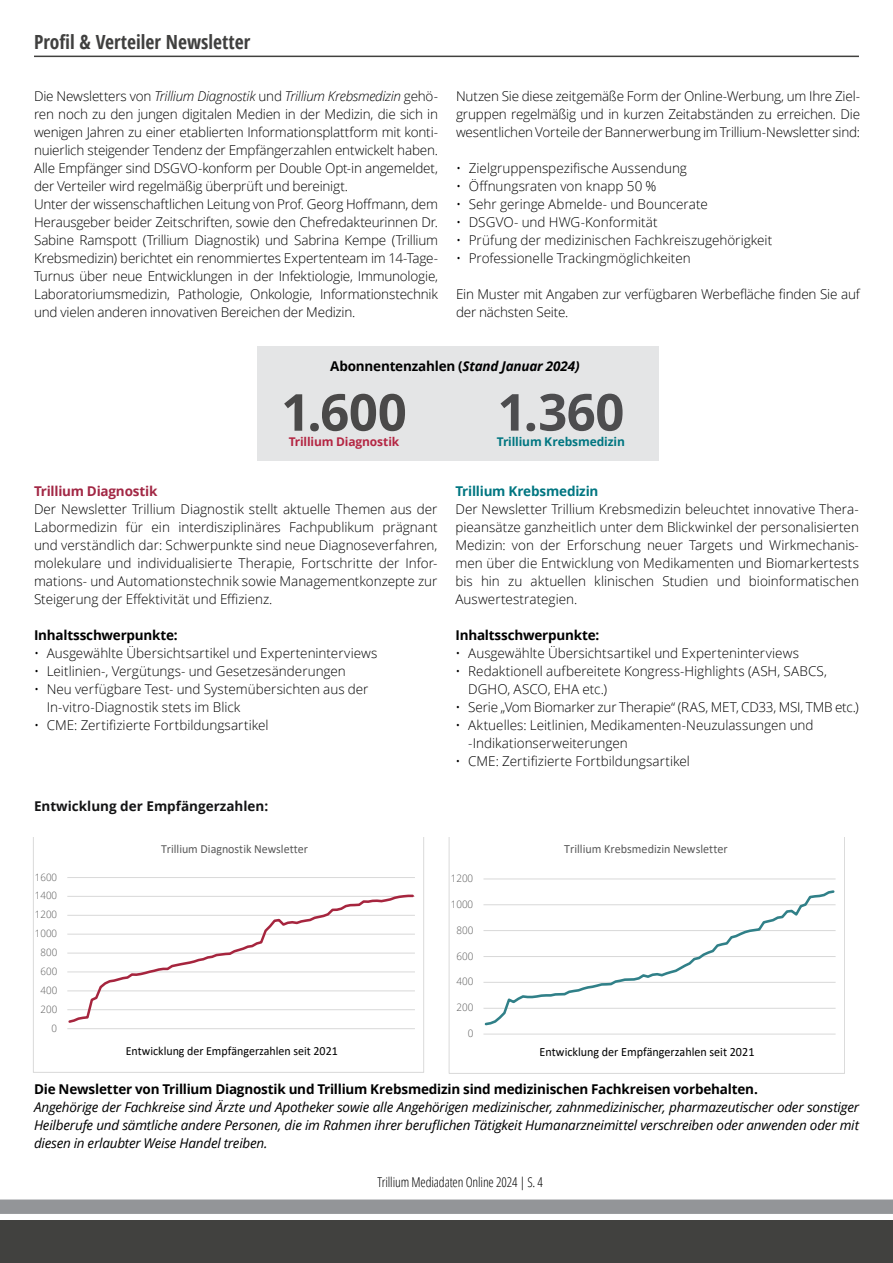
<style>
.page{position:relative;width:893px;height:1263px;background:#fff}
.page>*{position:absolute;margin:0;border:0;box-sizing:border-box;transform-origin:0 0}
.t1{font:700 51px "Open Sans";color:#4a4949}
.t2{font:700 51px "Open Sans";color:#4d4d4f}
.t3{font:700 condensed 19.5px "Open Sans";color:#40403f}
.t4{font:300 13.5px/18px "Open Sans";letter-spacing:-.01em;color:#000}
.t5{font:italic 13.5px/18px "Open Sans";letter-spacing:-.015em;color:#000;text-align:justify}
.t6{font:700 13.5px "Open Sans";letter-spacing:-.015em;color:#000}
.t7{font:300 condensed 13.5px "Open Sans";letter-spacing:-.01em;color:#000}
.t8{font:700 13.5px "Open Sans";color:#141415}
.t9{font:700 13.5px "Open Sans";letter-spacing:-.015em;color:#007681}
.t10{font:700 13.5px "Open Sans";letter-spacing:-.015em;color:#a22845}
.t11{font:12.6px "Calibri";color:#000}
.t12{font:12.6px "Calibri";color:#595959}
.t13{font:12.3px "Calibri";color:#000}
.t14{font:12.3px "Calibri";color:#595959}
.t15{font:700 12px "Open Sans";letter-spacing:-.01em;color:#007681}
.t16{font:700 12px "Open Sans";letter-spacing:-.015em;color:#b42643}
.t17{font:300 10.2px "Open Sans";color:#595959}
.t18{font:300 10.05px "Open Sans";color:#595959}
.s1{font-style:italic}
</style>
<div class="page">
<div style="left:0;top:1220px;width:893px;height:43px;background:#41413f"></div>
<div style="left:0;top:1199px;width:893px;height:15px;background:#939598"></div>
<hr style="left:34px;top:56px;width:825px;height:1px;background:#41413f">
<div style="left:257px;top:347px;width:402px;height:114px;background:#e4e5e6"></div>
<svg style="left:33px;top:837px;width:391px;height:236px"></svg>
<svg style="left:449px;top:837px;width:396px;height:237px"></svg>
<h2 class="t3" style="left:34px;top:28px;width:218px">Profil &amp; Verteiler Newsletter</h2>
<p class="t4" style="left:34px;top:87px;width:406px">Die Newsletters von <span class="s1">Trillium Diagnostik</span> und <span class="s1">Trillium Krebsmedizin</span> gehö&shy;ren noch zu den jungen digitalen Medien in der Medizin, die sich in wenigen Jahren zu einer etablierten Informationsplattform mit konti&shy;nuierlich steigender Tendenz der Empfängerzahlen entwickelt haben.<br>Alle Empfänger sind DSGVO-konform per Double Opt-in angemeldet, der Verteiler wird regelmäßig überprüft und bereinigt.<br>Unter der wissenschaftlichen Leitung von Prof. Georg Hoffmann, dem Herausgeber beider Zeitschriften, sowie den Chefredakteurinnen Dr.<br>Sabine Ramspott (Trillium Diagnostik) und Sabrina Kempe (Trillium Krebsmedizin) berichtet ein renommiertes Expertenteam im 14-Tage-Turnus über neue Entwicklungen in der Infektiologie, Immunologie, Laboratoriumsmedizin, Pathologie, Onkologie, Informationstechnik und vielen anderen innovativen Bereichen der Medizin.</p>
<p class="t4" style="left:456px;top:87px;width:406px;text-align:justify">Nutzen Sie diese zeitgemäße Form der Online-Werbung, um Ihre Ziel&shy;gruppen regelmäßig und in kurzen Zeitabständen zu erreichen. Die wesentlichen Vorteile der Bannerwerbung im Trillium-Newsletter sind:</p>
<p class="t4" style="left:456px;top:159px;width:232px">• Zielgruppenspezifische Aussendung</p>
<p class="t4" style="left:456px;top:177px;width:202px">• Öffnungsraten von knapp 50 %</p>
<p class="t4" style="left:456px;top:195px;width:253px">• Sehr geringe Abmelde- und Bouncerate</p>
<p class="t4" style="left:456px;top:213px;width:203px">• DSGVO- und HWG-Konformität</p>
<p class="t4" style="left:456px;top:231px;width:318px">• Prüfung der medizinischen Fachkreiszugehörigkeit</p>
<p class="t4" style="left:456px;top:249px;width:236px">• Professionelle Trackingmöglichkeiten</p>
<p class="t4" style="left:456px;top:285px;width:405px">Ein Muster mit Angaben zur verfügbaren Werbefläche finden Sie auf der nächsten Seite.</p>
<p class="t6" style="left:330px;top:357px;width:251px">Abonnentenzahlen (<span class="s1">Stand Januar 2024)</span></p>
<h1 class="t1" style="left:281px;top:376px;width:127px">1.600</h1>
<p class="t16" style="left:289px;top:433px;width:112px">Trillium Diagnostik</p>
<h1 class="t2" style="left:497px;top:376px;width:128px">1.360</h1>
<p class="t15" style="left:497px;top:433px;width:130px">Trillium Krebsmedizin</p>
<p class="t10" style="left:34px;top:482px;width:125px">Trillium Diagnostik</p>
<p class="t4" style="left:34px;top:500px;width:405px;text-align:justify">Der Newsletter Trillium Diagnostik stellt aktuelle Themen aus der Labormedizin für ein interdisziplinäres Fachpublikum prägnant und verständlich dar: Schwerpunkte sind neue Diagnoseverfahren, molekulare und individualisierte Therapie, Fortschritte der Infor&shy;mations- und Automationstechnik sowie Managementkonzepte zur Steigerung der Effektivität und Effizienz.</p>
<p class="t6" style="left:34px;top:626px;width:145px">Inhaltsschwerpunkte:</p>
<p class="t4" style="left:34px;top:644px;width:345px">• Ausgewählte Übersichtsartikel und Experteninterviews</p>
<p class="t4" style="left:34px;top:662px;width:313px">• Leitlinien-, Vergütungs- und Gesetzesänderungen</p>
<p class="t4" style="left:47px;top:680px;width:323px;text-indent:-13px">• Neu verfügbare Test- und Systemübersichten aus der<br>In-vitro-Diagnostik stets im Blick</p>
<p class="t4" style="left:34px;top:716px;width:236px">• CME: Zertifizierte Fortbildungsartikel</p>
<p class="t8" style="left:34px;top:796px;width:236px">Entwicklung der Empfängerzahlen:</p>
<p class="t18" style="left:35px;top:870px;width:24px">1600</p>
<p class="t18" style="left:35px;top:889px;width:24px">1400</p>
<p class="t18" style="left:35px;top:908px;width:24px">1200</p>
<p class="t18" style="left:35px;top:927px;width:24px">1000</p>
<p class="t18" style="left:40px;top:945px;width:18px">800</p>
<p class="t18" style="left:40px;top:964px;width:18px">600</p>
<p class="t18" style="left:40px;top:983px;width:18px">400</p>
<p class="t18" style="left:40px;top:1002px;width:18px">200</p>
<p class="t18" style="left:52px;top:1021px;width:7px">0</p>
<p class="t14" style="left:161px;top:840px;width:148px">Trillium Diagnostik Newsletter</p>
<p class="t13" style="left:126px;top:1043px;width:214px">Entwicklung der Empfängerzahlen seit 2021</p>
<p class="t9" style="left:455px;top:482px;width:144px">Trillium Krebsmedizin</p>
<p class="t4" style="left:455px;top:500px;width:405px;text-align:justify">Der Newsletter Trillium Krebsmedizin beleuchtet innovative Thera&shy;pieansätze ganzheitlich unter dem Blickwinkel der personalisierten Medizin: von der Erforschung neuer Targets und Wirkmechanis&shy;men über die Entwicklung von Medikamenten und Biomarkertests bis hin zu aktuellen klinischen Studien und bioinformatischen Auswertestrategien.</p>
<p class="t6" style="left:455px;top:626px;width:145px">Inhaltsschwerpunkte:</p>
<p class="t4" style="left:455px;top:644px;width:345px">• Ausgewählte Übersichtsartikel und Experteninterviews</p>
<p class="t4" style="left:468px;top:662px;width:360px;text-indent:-13px">• Redaktionell aufbereitete Kongress-Highlights (ASH, SABCS,<br>DGHO, ASCO, EHA etc.)</p>
<p class="t4" style="left:455px;top:698px;width:405px">• Serie „Vom Biomarker zur Therapie“ (RAS, MET, CD33, MSI, TMB etc.)</p>
<p class="t4" style="left:468px;top:716px;width:347px;text-indent:-13px">• Aktuelles: Leitlinien, Medikamenten-Neuzulassungen und -Indikationserweiterungen</p>
<p class="t4" style="left:455px;top:752px;width:236px">• CME: Zertifizierte Fortbildungsartikel</p>
<p class="t17" style="left:451px;top:871px;width:24px">1200</p>
<p class="t17" style="left:451px;top:897px;width:24px">1000</p>
<p class="t17" style="left:456px;top:923px;width:18px">800</p>
<p class="t17" style="left:456px;top:949px;width:18px">600</p>
<p class="t17" style="left:456px;top:975px;width:18px">400</p>
<p class="t17" style="left:456px;top:1000px;width:18px">200</p>
<p class="t17" style="left:468px;top:1026px;width:7px">0</p>
<p class="t12" style="left:564px;top:840px;width:165px">Trillium Krebsmedizin Newsletter</p>
<p class="t11" style="left:540px;top:1042px;width:216px">Entwicklung der Empfängerzahlen seit 2021</p>
<p class="t6" style="left:34px;top:1079px;width:725px">Die Newsletter von Trillium Diagnostik und Trillium Krebsmedizin sind medizinischen Fachkreisen vorbehalten.</p>
<p class="t5" style="left:34px;top:1097px;width:827px">Angehörige der Fachkreise sind Ärzte und Apotheker sowie alle Angehörigen medizinischer, zahnmedizinischer, pharmazeutischer oder sonstiger Heilberufe und sämtliche andere Personen, die im Rahmen ihrer beruflichen Tätigkeit Humanarzneimittel verschreiben oder anwenden oder mit diesen in erlaubter Weise Handel treiben.</p>
<p class="t7" style="left:377px;top:1172px;width:167px">Trillium Mediadaten Online 2024 | S. 4</p>
</div>
